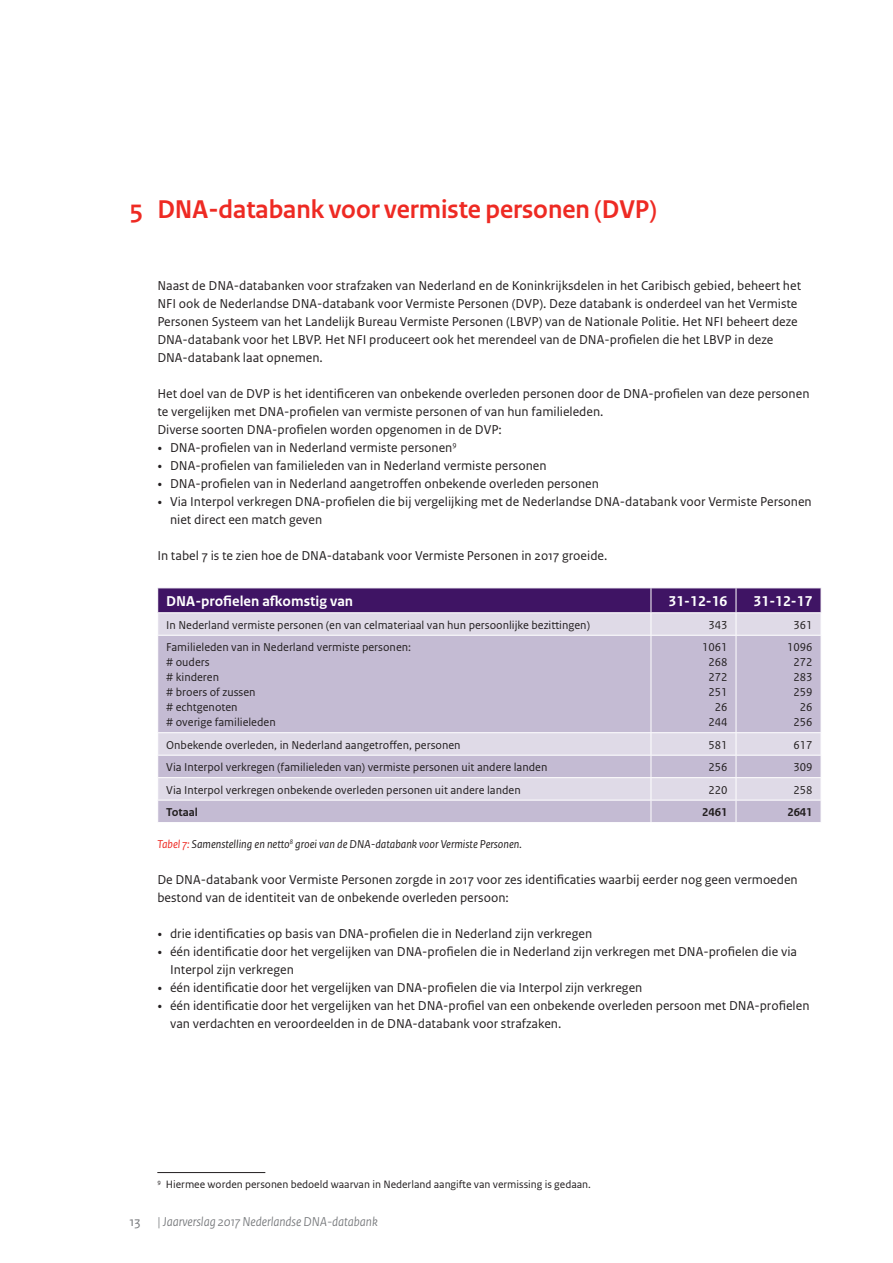
<style>
.page{position:relative;width:893px;height:1263px;background:#fff}
.page>*{position:absolute;margin:0;border:0;box-sizing:border-box;transform-origin:0 0}
._03_RO_Kop{font:700 27px "Rijksoverheid Sans Heading";color:#ee2a23}
._30_RO_Tabel_Kop{font:700 15px "Rijksoverheid Sans Text";color:#fff}
._10_RO_Broodtekst_Sa{font:13.5px/18px "Rijksoverheid Sans Text";color:#231f20}
.t1{font:italic 13.5px "Rijksoverheid Sans Heading";color:#76787b}
.t2{font:13.5px "Rijksoverheid Sans Text";color:#76787b}
._32_RO_Tabel_Broodte{font:12px "Rijksoverheid Sans Text";color:#231f20}
._13_RO_Fotobijschrif{font:italic 12px "Rijksoverheid Sans Text";color:#231f20}
._32_RO_Tabel_Broodte-2{font:700 12px "Rijksoverheid Sans Text";color:#231f20}
._14_RO_Voetnoot{font:11.25px "Rijksoverheid Sans Text";color:#231f20}
.s1{font-family:"Rijksoverheid Serif"}
.s2{color:#ee2a23}
</style>
<div class="page">
<svg style="left:158px;top:636px;width:663px;height:186px;background:#cac2d8"></svg>
<hr style="left:651px;top:636px;width:1px;height:96px;background:#fff">
<hr style="left:736px;top:636px;width:1px;height:96px;background:#fff">
<hr style="left:157px;top:732px;width:494px;height:1px;background:#fff">
<hr style="left:651px;top:732px;width:85px;height:1px;background:#fff">
<hr style="left:736px;top:732px;width:85px;height:1px;background:#fff">
<hr style="left:157px;top:755px;width:494px;height:1px;background:#fff">
<hr style="left:651px;top:755px;width:85px;height:1px;background:#fff">
<hr style="left:736px;top:755px;width:85px;height:1px;background:#fff">
<hr style="left:157px;top:777px;width:494px;height:1px;background:#fff">
<hr style="left:651px;top:777px;width:85px;height:1px;background:#fff">
<hr style="left:736px;top:777px;width:85px;height:1px;background:#fff">
<hr style="left:157px;top:800px;width:494px;height:1px;background:#fff">
<hr style="left:651px;top:800px;width:85px;height:1px;background:#fff">
<svg style="left:651px;top:733px;width:1px;height:89px"></svg>
<hr style="left:736px;top:800px;width:85px;height:1px;background:#fff">
<svg style="left:736px;top:733px;width:1px;height:89px"></svg>
<svg style="left:157px;top:588px;width:664px;height:47px;background:#8e75a4"></svg>
<hr style="left:157px;top:612px;width:494px;height:1px;background:#fff">
<hr style="left:651px;top:612px;width:85px;height:1px;background:#fff">
<hr style="left:736px;top:612px;width:85px;height:1px;background:#fff">
<hr style="left:157px;top:1172px;width:108px;height:1px;background:#231f20">
<p class="_03_RO_Kop" style="left:130px;top:194px;width:528px">5 DNA-databank voor vermiste personen (DVP)</p>
<p class="_10_RO_Broodtekst_Sa" style="left:157px;top:277px;width:645px">Naast de DNA-databanken voor strafzaken van Nederland en de Koninkrijksdelen in het Caribisch gebied, beheert het NFI ook de Nederlandse DNA-databank voor Vermiste Personen (DVP). Deze databank is onderdeel van het Vermiste Personen Systeem van het Landelijk Bureau Vermiste Personen (LBVP) van de Nationale Politie. Het NFI beheert deze DNA-databank voor het LBVP. Het NFI produceert ook het merendeel van de DNA-profielen die het LBVP in deze DNA-databank laat opnemen.</p>
<p class="_10_RO_Broodtekst_Sa" style="left:157px;top:385px;width:654px">Het doel van de DVP is het identificeren van onbekende overleden personen door de DNA-profielen van deze personen te vergelijken met DNA-profielen van vermiste personen of van hun familieleden.</p>
<p class="_10_RO_Broodtekst_Sa" style="left:157px;top:421px;width:346px">Diverse soorten DNA-profielen worden opgenomen in de DVP:</p>
<p class="_10_RO_Broodtekst_Sa" style="left:157px;top:439px;width:301px"><span class="s1">•</span> DNA-profielen van in Nederland vermiste personen<sup>9</sup></p>
<p class="_10_RO_Broodtekst_Sa" style="left:157px;top:457px;width:391px"><span class="s1">•</span> DNA-profielen van familieleden van in Nederland vermiste personen</p>
<p class="_10_RO_Broodtekst_Sa" style="left:157px;top:475px;width:443px"><span class="s1">•</span> DNA-profielen van in Nederland aangetroffen onbekende overleden personen</p>
<p class="_10_RO_Broodtekst_Sa" style="left:170px;top:493px;width:643px;text-indent:-13px"><span class="s1">•</span> Via Interpol verkregen DNA-profielen die bij vergelijking met de Nederlandse DNA-databank voor Vermiste Personen niet direct een match geven</p>
<p class="_10_RO_Broodtekst_Sa" style="left:157px;top:547px;width:452px">In tabel 7 is te zien hoe de DNA-databank voor Vermiste Personen in 2017 groeide.</p>
<p class="_30_RO_Tabel_Kop" style="left:166px;top:593px;width:188px">DNA-profielen afkomstig van</p>
<p class="_30_RO_Tabel_Kop" style="left:669px;top:593px;width:60px">31-12-16</p>
<p class="_30_RO_Tabel_Kop" style="left:754px;top:593px;width:60px">31-12-17</p>
<p class="_32_RO_Tabel_Broodte" style="left:166px;top:618px;width:425px">In Nederland vermiste personen (en van celmateriaal van hun persoonlijke bezittingen)</p>
<p class="_32_RO_Tabel_Broodte" style="left:708px;top:618px;width:21px">343</p>
<p class="_32_RO_Tabel_Broodte" style="left:793px;top:618px;width:21px">361</p>
<p class="_32_RO_Tabel_Broodte" style="left:166px;top:640px;width:246px">Familieleden van in Nederland vermiste personen:</p>
<p class="_32_RO_Tabel_Broodte" style="left:166px;top:655px;width:45px"># ouders</p>
<p class="_32_RO_Tabel_Broodte" style="left:166px;top:670px;width:54px"># kinderen</p>
<p class="_32_RO_Tabel_Broodte" style="left:166px;top:685px;width:91px"># broers of zussen</p>
<p class="_32_RO_Tabel_Broodte" style="left:166px;top:700px;width:73px"># echtgenoten</p>
<p class="_32_RO_Tabel_Broodte" style="left:166px;top:715px;width:111px"># overige familieleden</p>
<p class="_32_RO_Tabel_Broodte" style="left:702px;top:640px;width:27px">1061</p>
<p class="_32_RO_Tabel_Broodte" style="left:708px;top:655px;width:21px">268</p>
<p class="_32_RO_Tabel_Broodte" style="left:708px;top:670px;width:21px">272</p>
<p class="_32_RO_Tabel_Broodte" style="left:708px;top:685px;width:21px">251</p>
<p class="_32_RO_Tabel_Broodte" style="left:715px;top:700px;width:14px">26</p>
<p class="_32_RO_Tabel_Broodte" style="left:708px;top:715px;width:21px">244</p>
<p class="_32_RO_Tabel_Broodte" style="left:787px;top:640px;width:27px">1096</p>
<p class="_32_RO_Tabel_Broodte" style="left:793px;top:655px;width:21px">272</p>
<p class="_32_RO_Tabel_Broodte" style="left:793px;top:670px;width:21px">283</p>
<p class="_32_RO_Tabel_Broodte" style="left:793px;top:685px;width:21px">259</p>
<p class="_32_RO_Tabel_Broodte" style="left:800px;top:700px;width:14px">26</p>
<p class="_32_RO_Tabel_Broodte" style="left:793px;top:715px;width:21px">256</p>
<p class="_32_RO_Tabel_Broodte" style="left:166px;top:738px;width:296px">Onbekende overleden, in Nederland aangetroffen, personen</p>
<p class="_32_RO_Tabel_Broodte" style="left:708px;top:738px;width:21px">581</p>
<p class="_32_RO_Tabel_Broodte" style="left:793px;top:738px;width:21px">617</p>
<p class="_32_RO_Tabel_Broodte" style="left:166px;top:760px;width:383px">Via Interpol verkregen (familieleden van) vermiste personen uit andere landen</p>
<p class="_32_RO_Tabel_Broodte" style="left:708px;top:760px;width:21px">256</p>
<p class="_32_RO_Tabel_Broodte" style="left:793px;top:760px;width:21px">309</p>
<p class="_32_RO_Tabel_Broodte" style="left:166px;top:783px;width:356px">Via Interpol verkregen onbekende overleden personen uit andere landen</p>
<p class="_32_RO_Tabel_Broodte" style="left:708px;top:783px;width:21px">220</p>
<p class="_32_RO_Tabel_Broodte" style="left:793px;top:783px;width:21px">258</p>
<p class="_32_RO_Tabel_Broodte-2" style="left:166px;top:805px;width:33px">Totaal</p>
<p class="_32_RO_Tabel_Broodte-2" style="left:702px;top:805px;width:27px">2461</p>
<p class="_32_RO_Tabel_Broodte-2" style="left:787px;top:805px;width:27px">2641</p>
<p class="_13_RO_Fotobijschrif" style="left:157px;top:837px;width:366px"><span class="s2">Tabel 7:</span> Samenstelling en netto<sup>8</sup> groei van de DNA-databank voor Vermiste Personen.</p>
<p class="_10_RO_Broodtekst_Sa" style="left:157px;top:871px;width:642px">De DNA-databank voor Vermiste Personen zorgde in 2017 voor zes identificaties waarbij eerder nog geen vermoeden bestond van de identiteit van de onbekende overleden persoon:</p>
<p class="_10_RO_Broodtekst_Sa" style="left:157px;top:925px;width:436px"><span class="s1">•</span> drie identificaties op basis van DNA-profielen die in Nederland zijn verkregen</p>
<p class="_10_RO_Broodtekst_Sa" style="left:170px;top:943px;width:628px;text-indent:-13px"><span class="s1">•</span> één identificatie door het vergelijken van DNA-profielen die in Nederland zijn verkregen met DNA-profielen die via<br>Interpol zijn verkregen</p>
<p class="_10_RO_Broodtekst_Sa" style="left:157px;top:979px;width:486px"><span class="s1">•</span> één identificatie door het vergelijken van DNA-profielen die via Interpol zijn verkregen</p>
<p class="_10_RO_Broodtekst_Sa" style="left:170px;top:997px;width:641px;text-indent:-13px"><span class="s1">•</span> één identificatie door het vergelijken van het DNA-profiel van een onbekende overleden persoon met DNA-profielen van verdachten en veroordeelden in de DNA-databank voor strafzaken.</p>
<p class="_14_RO_Voetnoot" style="left:157px;top:1178px;width:435px"><sup>9</sup> Hiermee worden personen bedoeld waarvan in Nederland aangifte van vermissing is gedaan.</p>
<p class="t2" style="left:129px;top:1214px;width:12px">13</p>
<p class="t1" style="left:157px;top:1214px;width:222px">| Jaarverslag 2017 Nederlandse DNA-databank</p>
</div>
